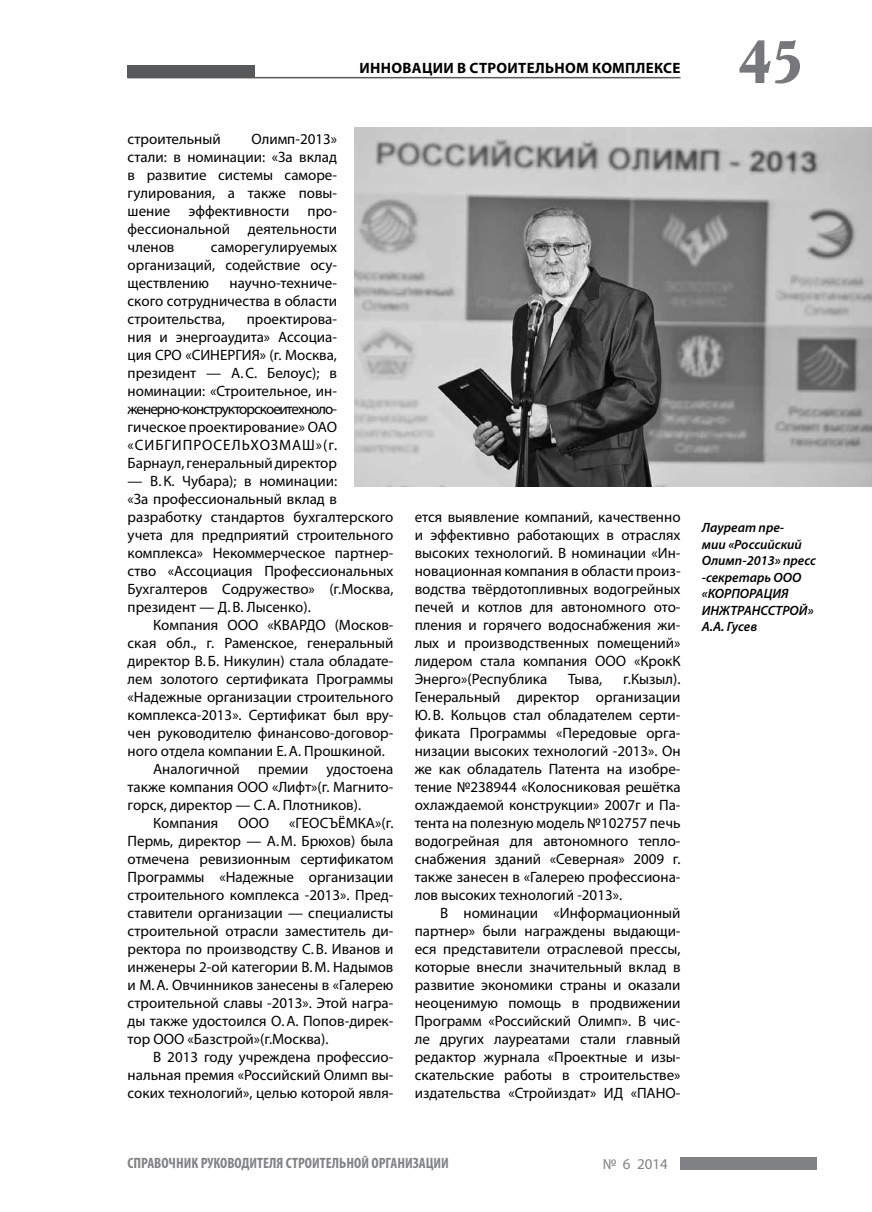
<style>
.page{position:relative;width:872px;height:1212px;background:#fff}
.page>*{position:absolute;margin:0;border:0;box-sizing:border-box;transform-origin:0 0}
.t1{font:700 60px "Academy C";color:#77787b}
.t2{font:15px/18px "Myriad Pro";color:#000;text-align:justify}
.t3{font:700 condensed 15px "Myriad Pro";color:#808285}
.t4{font:700 15px "Myriad Pro";letter-spacing:.02em;color:#000}
.t5{font:15px "Myriad Pro";color:#808285}
.t6{font:italic 600 13.5px/16.5px "Myriad Pro";color:#000}
</style>
<div class="page">
<div style="left:680px;top:1157px;width:136px;height:12px;background:#808285"></div>
<hr style="left:128px;top:77px;width:552px;height:1px;background:#58595b">
<div style="left:128px;top:65px;width:127px;height:13px;background:#58595b"></div>
<img style="left:354px;top:128px;width:518px;height:359px">
<p class="t4" style="left:359px;top:58px;width:322px">Инновации в строительном комплексе</p>
<p class="t2" style="left:128px;top:130px;width:211px;text-indent:124px">Олимп-2013» стали: в номинации: «За вклад в развитие системы саморе&shy;гулирования, а также повы&shy;шение эффективности про&shy;фессиональной деятельности членов</p>
<p class="t2" style="left:128px;top:130px;width:95px">строительный</p>
<p class="t2" style="left:128px;top:238px;width:211px;text-indent:83px">саморегулируемых организаций, содействие осу&shy;ществлению</p>
<p class="t2" style="left:128px;top:274px;width:211px;text-indent:102px">научно-техниче&shy;ского сотрудничества в области строительства,</p>
<p class="t2" style="left:128px;top:310px;width:211px;text-indent:119px">проектирова&shy;ния и энергоаудита» Ассоциа&shy;ция СРО «СИНЕРГИЯ» (г. Москва, президент — А.С. Белоус); в номинации: «Строительное, ин&shy;женерно-конструкторское и техноло&shy;гическое проектирование» ОАО «СИБГИПРОСЕЛЬХОЗМАШ»(г.<br>Барнаул, генеральный директор</p>
<p class="t2" style="left:128px;top:472px;width:267px;text-align:left">— В.К. Чубара); в номинации:<br>«За профессиональный вклад в разработку стандартов бухгалтерского учета для предприятий строительного комплекса» Некоммерческое партнер&shy;ство «Ассоциация Профессиональных Бухгалтеров Содружество» (г.Москва, президент — Д.В. Лысенко).</p>
<p class="t2" style="left:153px;top:616px;width:242px">Компания ООО «КВАРДО (Москов-</p>
<p class="t2" style="left:128px;top:634px;width:267px">ская обл., г. Раменское, генеральный</p>
<p class="t2" style="left:128px;top:652px;width:267px">директор В.Б. Никулин) стала обладате-</p>
<p class="t2" style="left:128px;top:670px;width:267px">лем золотого сертификата Программы</p>
<p class="t2" style="left:128px;top:688px;width:267px">«Надежные организации строительного</p>
<p class="t2" style="left:128px;top:706px;width:267px">комплекса-2013». Сертификат был вру-</p>
<p class="t2" style="left:128px;top:724px;width:267px">чен руководителю финансово-договор-</p>
<p class="t2" style="left:128px;top:742px;width:259px">ного отдела компании Е.А. Прошкиной.</p>
<p class="t2" style="left:153px;top:760px;width:242px">Аналогичной премии удостоена</p>
<p class="t2" style="left:128px;top:778px;width:267px">также компания ООО «Лифт»(г. Магнито-</p>
<p class="t2" style="left:128px;top:796px;width:235px">горск, директор — С.А. Плотников).</p>
<p class="t2" style="left:153px;top:814px;width:67px">Компания</p>
<p class="t2" style="left:238px;top:814px;width:33px">ООО</p>
<p class="t2" style="left:128px;top:814px;width:267px;text-indent:161px">«ГЕОСЪЁМКА»(г.<br>Пермь, директор — А.М. Брюхов) была отмечена ревизионным сертификатом Программы «Надежные организации строительного комплекса -2013». Пред&shy;ставители организации — специалисты строительной отрасли заместитель ди&shy;ректора по производству С.В. Иванов и инженеры 2‑ой категории В.М. Надымов и М.А. Овчинников занесены в «Галерею строительной славы -2013». Этой награ&shy;ды также удостоился О.А. Попов-дирек&shy;тор ООО «Базстрой»(г.Москва).</p>
<p class="t2" style="left:128px;top:1048px;width:267px;text-indent:26px">В 2013 году учреждена профессио&shy;нальная премия «Российский Олимп вы&shy;соких технологий», целью которой явля-</p>
<p class="t2" style="left:415px;top:508px;width:267px">ется выявление компаний, качественно и эффективно работающих в отраслях высоких технологий. В номинации «Ин&shy;новационная компания в области произ&shy;водства твёрдотопливных водогрейных печей и котлов для автономного ото&shy;пления и горячего водоснабжения жи&shy;лых и производственных помещений» лидером стала компания ООО «КрокК Энерго»(Республика</p>
<p class="t2" style="left:415px;top:670px;width:267px;text-indent:208px">г.Кызыл).<br>Генеральный директор организации Ю.В. Кольцов стал обладателем серти&shy;фиката Программы «Передовые орга&shy;низации высоких технологий -2013». Он же как обладатель Патента на изобре&shy;тение №238944 «Колосниковая решётка охлаждаемой конструкции» 2007г и Па&shy;тента на полезную модель №102757 печь водогрейная для автономного тепло&shy;снабжения зданий «Северная» 2009 г. также занесен в «Галерею профессиона&shy;лов высоких технологий -2013».</p>
<p class="t2" style="left:415px;top:904px;width:267px;text-indent:26px">В номинации «Информационный партнер» были награждены выдающи&shy;еся представители отраслевой прессы, которые внесли значительный вклад в развитие экономики страны и оказали неоценимую помощь в продвижении Программ «Российский Олимп». В чис&shy;ле других лауреатами стали главный редактор журнала «Проектные и изы&shy;скательские работы в строительстве» издательства «Стройиздат» ИД «ПАНО-</p>
<p class="t2" style="left:568px;top:670px;width:36px">Тыва,</p>
<h1 class="t1" style="left:737px;top:23px;width:66px">45</h1>
<p class="t6" style="left:702px;top:519px;width:115px">Лауреат пре-<br>мии «Российский<br>Олимп-2013» пресс -секретарь ООО «КОРПОРАЦИЯ<br>ИНЖТРАНССТРОЙ»<br>А.А. Гусев</p>
<p class="t3" style="left:128px;top:1153px;width:323px">СПРАВОЧНИК РУКОВОДИТЕЛЯ СТРОИТЕЛЬНОЙ ОРГАНИЗАЦИИ</p>
<p class="t5" style="left:603px;top:1154px;width:66px">№ 6 2014</p>
</div>
